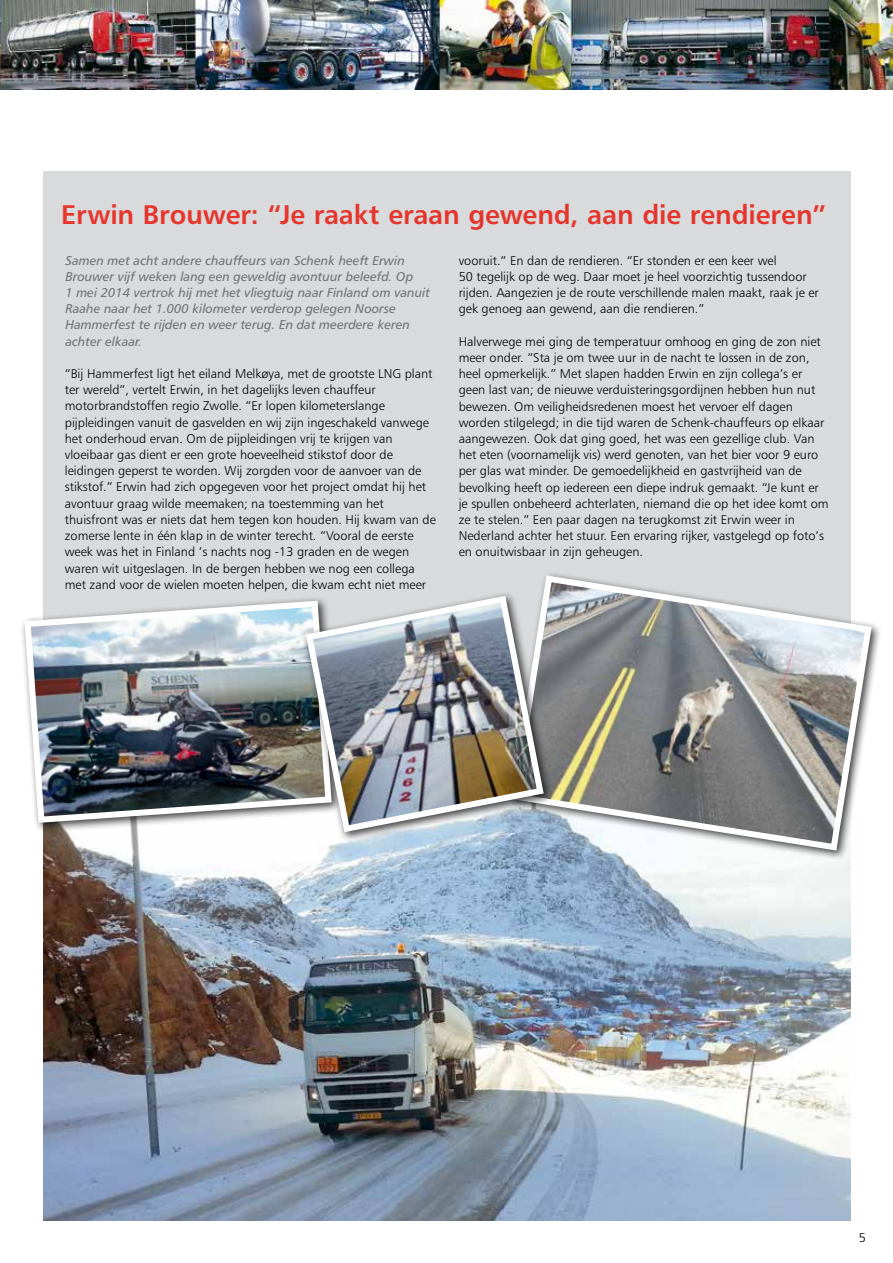
<style>
.page{position:relative;width:893px;height:1263px;background:#fff}
.page>*{position:absolute;margin:0;border:0;box-sizing:border-box;transform-origin:0 0}
.t1{font:27px "Humanist 777 BT Bold B";letter-spacing:-.005em;color:#e5352c}
.t2{font:12.75px/16.2px "Humanist 777 BT Light B";color:#000}
.t3{font:12.75px/16.2px "Humanist 777 BT Italic B";color:#707172}
</style>
<div class="page">
<div style="left:43px;top:171px;width:807px;height:1049px;background:#d9dadb"></div>
<img style="left:43px;top:833px;width:807px;height:387px">
<img style="left:0;top:0;width:893px;height:89px">
<div style="left:20px;top:596px;width:322px;height:237px;background:#000;opacity:.75"></div>
<img style="left:21px;top:597px;width:281px;height:229px">
<div style="left:506px;top:571px;width:376px;height:290px;background:#000;opacity:.75"></div>
<svg style="left:508px;top:572px;width:367px;height:282px"></svg>
<div style="left:302px;top:592px;width:252px;height:251px;background:#000;opacity:.75"></div>
<img style="left:302px;top:592px;width:245px;height:244px">
<h1 class="t1" style="left:61px;top:197px;width:766px">Erwin Brouwer: “Je raakt eraan gewend, aan die rendieren”</h1>
<p class="t3" style="left:65px;top:252px;width:366px">Samen met acht andere chauffeurs van Schenk heeft Erwin Brouwer vijf weken lang een geweldig avontuur beleefd. Op<br>1 mei 2014 vertrok hij met het vliegtuig naar Finland om vanuit Raahe naar het 1.000 kilometer verderop gelegen Noorse Hammerfest te rijden en weer terug. En dat meerdere keren achter elkaar.</p>
<p class="t2" style="left:459px;top:252px;width:362px">vooruit.” En dan de rendieren. “Er stonden er een keer wel<br>50 tegelijk op de weg. Daar moet je heel voorzichtig tussendoor rijden. Aangezien je de route verschillende malen maakt, raak je er gek genoeg aan gewend, aan die rendieren.”</p>
<p class="t2" style="left:459px;top:333px;width:371px">Halverwege mei ging de temperatuur omhoog en ging de zon niet meer onder. “Sta je om twee uur in de nacht te lossen in de zon, heel opmerkelijk.” Met slapen hadden Erwin en zijn collega’s er geen last van; de nieuwe verduisteringsgordijnen hebben hun nut bewezen. Om veiligheidsredenen moest het vervoer elf dagen worden stilgelegd; in die tijd waren de Schenk-chauffeurs op elkaar aangewezen. Ook dat ging goed, het was een gezellige club. Van het eten (voornamelijk vis) werd genoten, van het bier voor 9 euro per glas wat minder. De gemoedelijkheid en gastvrijheid van de bevolking heeft op iedereen een diepe indruk gemaakt. “Je kunt er je spullen onbeheerd achterlaten, niemand die op het idee komt om ze te stelen.” Een paar dagen na terugkomst zit Erwin weer in Nederland achter het stuur. Een ervaring rijker, vastgelegd op foto’s en onuitwisbaar in zijn geheugen.</p>
<p class="t2" style="left:65px;top:365px;width:372px">“Bij Hammerfest ligt het eiland Melkøya, met de grootste LNG plant ter wereld”, vertelt Erwin, in het dagelijks leven chauffeur motorbrandstoffen regio Zwolle. “Er lopen kilometerslange pijpleidingen vanuit de gasvelden en wij zijn ingeschakeld vanwege het onderhoud ervan. Om de pijpleidingen vrij te krijgen van vloeibaar gas dient er een grote hoeveelheid stikstof door de leidingen geperst te worden. Wij zorgden voor de aanvoer van de stikstof.” Erwin had zich opgegeven voor het project omdat hij het avontuur graag wilde meemaken; na toestemming van het thuisfront was er niets dat hem tegen kon houden. Hij kwam van de zomerse lente in één klap in de winter terecht. “Vooral de eerste week was het in Finland ’s nachts nog -13 graden en de wegen waren wit uitgeslagen. In de bergen hebben we nog een collega met zand voor de wielen moeten helpen, die kwam echt niet meer</p>
<p class="t2" style="left:859px;top:1229px;width:9px">5</p>
</div>
